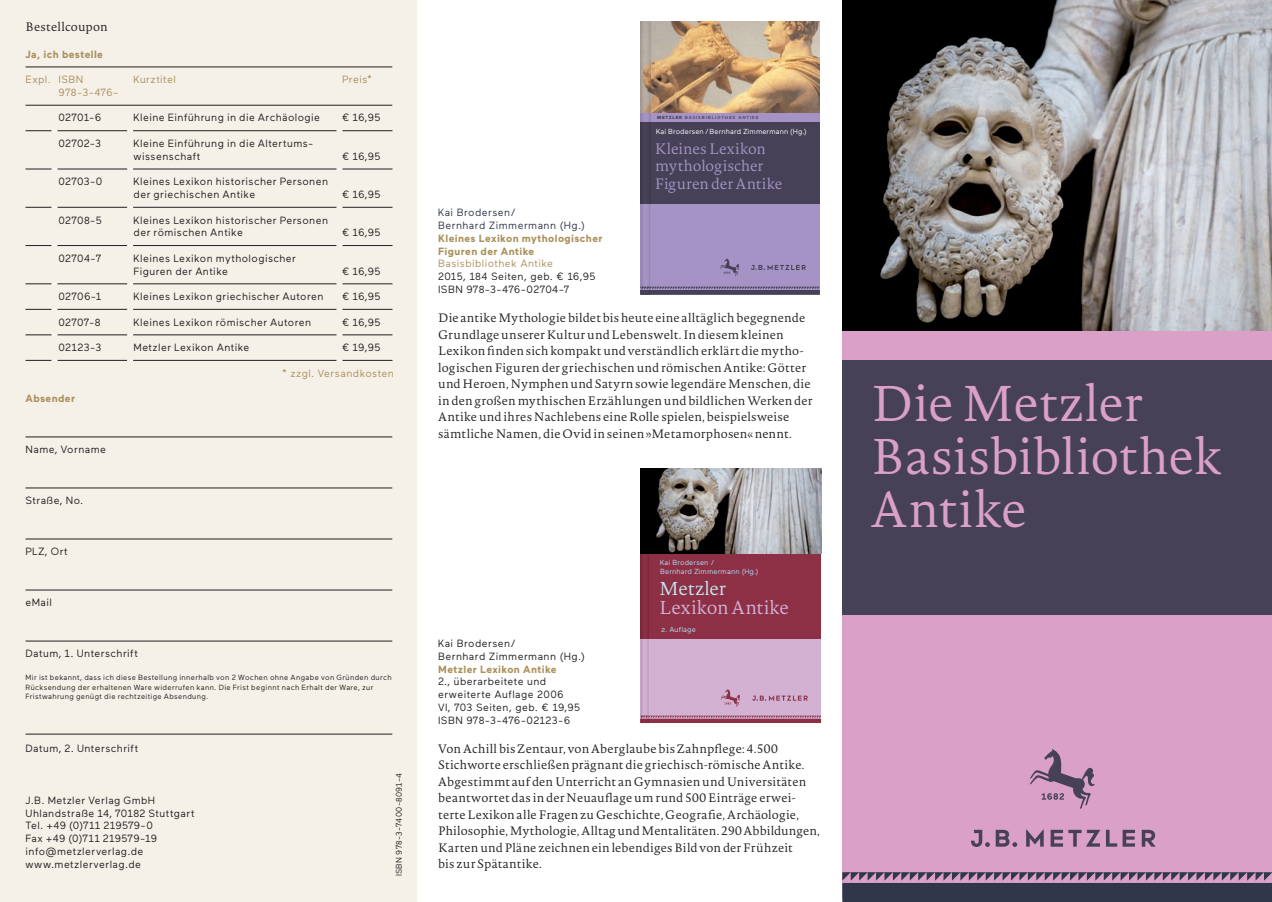
<style>
.page{position:relative;width:1272px;height:902px;background:#fff}
.page>*{position:absolute;margin:0;border:0;box-sizing:border-box;transform-origin:0 0}
.t1{font:300 49.35px/52.8px "Novel Pro";letter-spacing:-.005em;color:#daa0c7}
.t2{font:300 18.3px "Novel Pro";letter-spacing:.01em;color:#d2b1d3}
.t3{font:300 18.3px "Novel Pro";letter-spacing:-.015em;color:#c3e7f1}
.t4{font:300 14.85px/17.2px "Novel Pro";letter-spacing:-.005em;color:#a593c6}
.t5{font:300 12px/16.5px "Novel Pro";letter-spacing:.015em;color:#231f20}
.t6{font:10.5px/12.8px "Maax";letter-spacing:.04em;color:#231f20}
.t7{font:700 10.5px/12.6px "Maax";letter-spacing:.035em;color:#ab915c}
.t8{font:10.5px "Maax";letter-spacing:.04em;color:#ab915c}
.t9{font:10.5px/13.5px "Maax";letter-spacing:.045em;color:#31374a}
.t10{font:8.25px "Maax";letter-spacing:.035em;color:#231f20}
.t11{font:7.5px/9.8px "Maax";letter-spacing:.05em;color:#231f20}
.t12{font:7.35px/8.9px "Maax";letter-spacing:.02em;color:#b2e2f7}
.t13{font:7.35px "Maax";letter-spacing:.02em;color:#fff}
.t14{font:500 4.35px "Maax";letter-spacing:.2em;color:#464156}
.s1{font-weight:900}
</style>
<div class="page">
<div style="left:0;top:0;width:417px;height:901px;background:#f5f0e8"></div>
<div style="left:842px;top:302px;width:429px;height:595px;background:#daa0c7"></div>
<hr style="left:26px;top:67px;width:366px;height:1px;background:#231f20">
<hr style="left:26px;top:105px;width:366px;height:1px;background:#231f20">
<svg style="left:26px;top:130px;width:31px;height:1px"></svg>
<hr style="left:57px;top:130px;width:70px;height:1px;background:#231f20">
<hr style="left:133px;top:130px;width:203px;height:1px;background:#231f20">
<hr style="left:342px;top:130px;width:50px;height:1px;background:#231f20">
<svg style="left:26px;top:169px;width:31px;height:1px"></svg>
<hr style="left:57px;top:169px;width:70px;height:1px;background:#231f20">
<hr style="left:133px;top:169px;width:203px;height:1px;background:#231f20">
<hr style="left:342px;top:169px;width:50px;height:1px;background:#231f20">
<svg style="left:26px;top:207px;width:31px;height:1px"></svg>
<hr style="left:57px;top:207px;width:70px;height:1px;background:#231f20">
<hr style="left:133px;top:207px;width:203px;height:1px;background:#231f20">
<hr style="left:342px;top:207px;width:50px;height:1px;background:#231f20">
<svg style="left:26px;top:245px;width:31px;height:1px"></svg>
<hr style="left:57px;top:245px;width:70px;height:1px;background:#231f20">
<hr style="left:133px;top:245px;width:203px;height:1px;background:#231f20">
<hr style="left:342px;top:245px;width:50px;height:1px;background:#231f20">
<svg style="left:26px;top:283px;width:31px;height:1px"></svg>
<hr style="left:57px;top:283px;width:70px;height:1px;background:#231f20">
<hr style="left:133px;top:283px;width:203px;height:1px;background:#231f20">
<hr style="left:342px;top:283px;width:50px;height:1px;background:#231f20">
<svg style="left:26px;top:309px;width:31px;height:1px"></svg>
<hr style="left:57px;top:309px;width:70px;height:1px;background:#231f20">
<hr style="left:133px;top:309px;width:203px;height:1px;background:#231f20">
<hr style="left:342px;top:309px;width:50px;height:1px;background:#231f20">
<svg style="left:26px;top:334px;width:31px;height:1px"></svg>
<hr style="left:57px;top:334px;width:70px;height:1px;background:#231f20">
<hr style="left:133px;top:334px;width:203px;height:1px;background:#231f20">
<hr style="left:342px;top:334px;width:50px;height:1px;background:#231f20">
<svg style="left:26px;top:360px;width:31px;height:1px"></svg>
<hr style="left:57px;top:360px;width:70px;height:1px;background:#231f20">
<hr style="left:133px;top:360px;width:203px;height:1px;background:#231f20">
<hr style="left:342px;top:360px;width:50px;height:1px;background:#231f20">
<hr style="left:26px;top:436px;width:366px;height:1px;background:#231f20">
<hr style="left:26px;top:487px;width:366px;height:1px;background:#231f20">
<hr style="left:26px;top:538px;width:366px;height:1px;background:#231f20">
<hr style="left:26px;top:589px;width:366px;height:1px;background:#231f20">
<hr style="left:26px;top:640px;width:366px;height:1px;background:#231f20">
<hr style="left:26px;top:733px;width:366px;height:1px;background:#231f20">
<svg style="left:842px;top:872px;width:429px;height:29px"></svg>
<div style="left:640px;top:553px;width:181px;height:85px;background:#8d2f45"></div>
<img style="left:640px;top:468px;width:181px;height:85px">
<svg style="left:640px;top:638px;width:181px;height:85px;background:#cba5c5"></svg>
<img style="left:842px;top:0;width:429px;height:331px">
<svg style="left:971px;top:829px;width:184px;height:17px"></svg>
<svg style="left:1029px;top:749px;width:65px;height:59px"></svg>
<div style="left:842px;top:331px;width:429px;height:283px;background:#464156"></div>
<div style="left:842px;top:331px;width:429px;height:28px;background:#daa0c7"></div>
<div style="left:640px;top:112px;width:179px;height:91px;background:#464156"></div>
<div style="left:640px;top:112px;width:179px;height:9px;background:#a593c6"></div>
<img style="left:640px;top:21px;width:179px;height:91px">
<svg style="left:640px;top:112px;width:10px;height:9px"></svg>
<svg style="left:640px;top:203px;width:179px;height:92px;background:#9c8bbb"></svg>
<p class="t5" style="left:26px;top:18px;width:84px">Bestellcoupon</p>
<p class="t7" style="left:26px;top:48px;width:79px">Ja, ich bestelle</p>
<p class="t8" style="left:26px;top:74px;width:59px">Expl. ISBN</p>
<p class="t8" style="left:134px;top:74px;width:44px">Kurztitel</p>
<p class="t8" style="left:342px;top:74px;width:31px">Preis*</p>
<p class="t8" style="left:59px;top:87px;width:61px">978-3-476-</p>
<p class="t6" style="left:59px;top:112px;width:44px">02701-6</p>
<p class="t6" style="left:134px;top:112px;width:188px">Kleine Einführung in die Archäologie</p>
<p class="t6" style="left:342px;top:112px;width:40px">€ 16,95</p>
<p class="t6" style="left:59px;top:137px;width:44px">02702-3</p>
<p class="t6" style="left:134px;top:137px;width:181px">Kleine Einführung in die Altertums&shy;wissenschaft</p>
<p class="t6" style="left:342px;top:150px;width:40px">€ 16,95</p>
<p class="t6" style="left:59px;top:175px;width:45px">02703-0</p>
<p class="t6" style="left:134px;top:175px;width:196px">Kleines Lexikon historischer Personen der griechischen Antike</p>
<p class="t6" style="left:59px;top:214px;width:45px">02708-5</p>
<p class="t6" style="left:134px;top:214px;width:196px">Kleines Lexikon historischer Personen der römischen Antike</p>
<p class="t6" style="left:59px;top:252px;width:44px">02704-7</p>
<p class="t6" style="left:134px;top:252px;width:164px">Kleines Lexikon mythologischer<br>Figuren der Antike</p>
<p class="t6" style="left:342px;top:188px;width:40px">€ 16,95</p>
<p class="t6" style="left:342px;top:226px;width:40px">€ 16,95</p>
<p class="t6" style="left:342px;top:265px;width:40px">€ 16,95</p>
<p class="t6" style="left:59px;top:290px;width:44px">02706-1</p>
<p class="t6" style="left:134px;top:290px;width:191px">Kleines Lexikon griechischer Autoren</p>
<p class="t6" style="left:342px;top:290px;width:40px">€ 16,95</p>
<p class="t6" style="left:59px;top:316px;width:44px">02707-8</p>
<p class="t6" style="left:134px;top:316px;width:179px">Kleines Lexikon römischer Autoren</p>
<p class="t6" style="left:342px;top:316px;width:40px">€ 16,95</p>
<p class="t6" style="left:59px;top:341px;width:44px">02123-3</p>
<p class="t6" style="left:134px;top:341px;width:117px">Metzler Lexikon Antike</p>
<p class="t6" style="left:342px;top:341px;width:40px">€ 19,95</p>
<p class="t8" style="left:282px;top:367px;width:113px">* zzgl. Versandkosten</p>
<p class="t7" style="left:26px;top:392px;width:51px">Absender</p>
<p class="t6" style="left:26px;top:443px;width:82px">Name, Vorname</p>
<p class="t6" style="left:26px;top:494px;width:59px">Straße, No.</p>
<p class="t6" style="left:26px;top:545px;width:44px">PLZ, Ort</p>
<p class="t6" style="left:26px;top:596px;width:28px">eMail</p>
<p class="t6" style="left:26px;top:647px;width:114px">Datum, 1. Unterschrift</p>
<p class="t11" style="left:26px;top:672px;width:367px">Mir ist bekannt, dass ich diese Bestellung innerhalb von 2 Wochen ohne Angabe von Gründen durch<br>Rücksendung der erhaltenen Ware widerrufen kann. Die Frist beginnt nach Erhalt der Ware, zur<br>Fristwahrung genügt die rechtzeitige Absendung.</p>
<p class="t6" style="left:26px;top:742px;width:114px">Datum, 2. Unterschrift</p>
<p class="t6" style="left:26px;top:794px;width:171px">J.B. Metzler Verlag GmbH<br>Uhlandstraße 14, 70182 Stuttgart<br>Tel. +49 (0)711 219579-0<br>Fax +49 (0)711 219579-19 info@metzlerverlag.de www.metzlerverlag.de</p>
<p class="t10" style="left:394px;top:876px;width:105px;rotate:-90deg">ISBN 978-3-7400-8091-4</p>
<p class="t14" style="left:657px;top:115px;width:103px"><span class="s1">METZLER</span> BASISBIBLIOTHEK ANTIKE</p>
<p class="t13" style="left:656px;top:128px;width:152px">Kai Brodersen / Bernhard Zimmermann (Hg.)</p>
<p class="t4" style="left:654px;top:139px;width:129px">Kleines Lexikon mythologischer<br>Figuren der Antike</p>
<p class="t9" style="left:438px;top:206px;width:148px">Kai Brodersen/<br>Bernhard Zimmermann (Hg.)</p>
<p class="t7" style="left:438px;top:232px;width:166px">Kleines Lexikon mythologischer<br>Figuren der Antike</p>
<p class="t8" style="left:438px;top:258px;width:116px">Basisbibliothek Antike</p>
<p class="t6" style="left:438px;top:270px;width:158px">2015, 184 Seiten, geb. € 16,95<br>ISBN 978-3-476-02704-7</p>
<p class="t5" style="left:438px;top:309px;width:376px">Die antike Mythologie bildet bis heute eine alltäglich begegnende Grundlage unserer Kultur und Lebenswelt. In diesem kleinen Lexikon finden sich kompakt und verständlich erklärt die mytho&shy;logischen Figuren der griechischen und römischen Antike: Götter und Heroen, Nymphen und Satyrn sowie legendäre Menschen, die in den großen mythischen Erzählungen und bildlichen Werken der Antike und ihres Nachlebens eine Rolle spielen, beispielsweise sämtliche Namen, die Ovid in seinen »Metamorphosen« nennt.</p>
<p class="t12" style="left:660px;top:558px;width:100px">Kai Brodersen /<br>Bernhard Zimmermann (Hg.)</p>
<h2 class="t3" style="left:659px;top:574px;width:68px">Metzler</h2>
<h2 class="t2" style="left:659px;top:594px;width:131px">Lexikon Antike</h2>
<p class="t12" style="left:661px;top:624px;width:36px">2. Auflage</p>
<p class="t6" style="left:438px;top:637px;width:148px">Kai Brodersen/<br>Bernhard Zimmermann (Hg.)</p>
<p class="t7" style="left:438px;top:662px;width:120px">Metzler Lexikon Antike</p>
<p class="t6" style="left:438px;top:675px;width:143px">2., überarbeitete und erweiterte Auflage 2006<br>VI, 703 Seiten, geb. € 19,95<br>ISBN 978-3-476-02123-6</p>
<p class="t5" style="left:438px;top:739px;width:383px">Von Achill bis Zentaur, von Aberglaube bis Zahnpflege: 4.500<br>Stichworte erschließen prägnant die griechisch-römische Antike.<br>Abgestimmt auf den Unterricht an Gymnasien und Universitäten beantwortet das in der Neuauflage um rund 500 Einträge erwei&shy;terte Lexikon alle Fragen zu Geschichte, Geografie, Archäologie, Philosophie, Mythologie, Alltag und Mentalitäten. 290 Abbildungen, Karten und Pläne zeichnen ein lebendiges Bild von der Frühzeit<br>bis zur Spätantike.</p>
<h1 class="t1" style="left:870px;top:375px;width:352px">Die Metzler<br>Basisbibliothek<br>Antike</h1>
</div>
